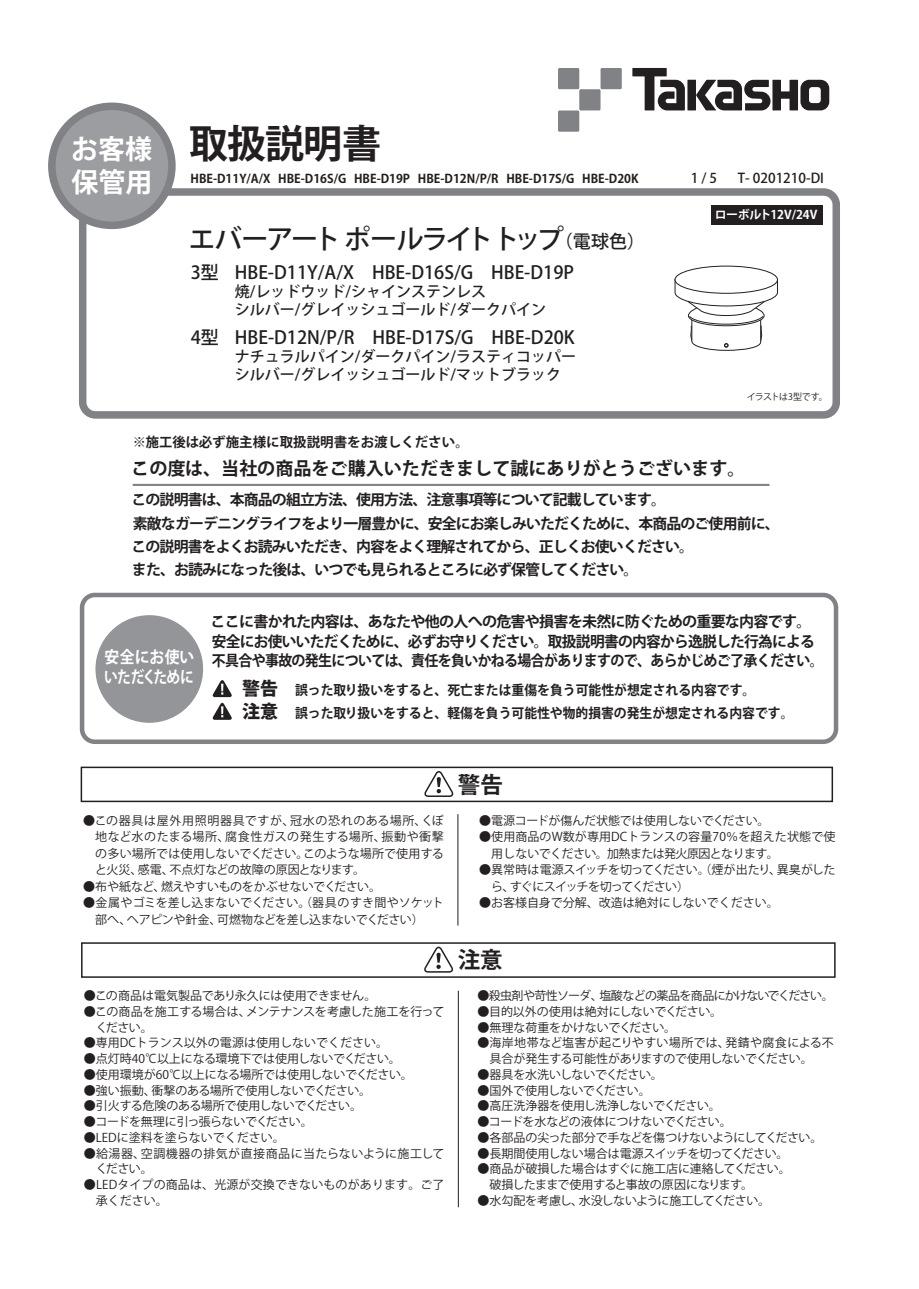
<style>
.page{position:relative;width:919px;height:1289px;background:#fff}
.page>*{position:absolute;margin:0;border:0;box-sizing:border-box;transform-origin:0 0}
.t1{font:700 39px "Koz Go Pro";letter-spacing:-.025em;color:#231f20}
.t2{font:500 27px "Koz Go Pro";letter-spacing:-.08em;color:#231f20}
.t3{font:700 27px "Koz Go Pro";color:#fff}
.t4{font:700 22.5px "Koz Go Pro";color:#231f20}
.t5{font:500 18px "Koz Go Pro";color:#231f20}
.t6{font:700 18px "Koz Go Pro";color:#231f20}
.t7{font:800 18px/23.1px "Koz Go Pro";color:#231f20}
.t8{font:700 16.5px "Koz Go Pro";letter-spacing:-.04em;color:#fff;scale:.83 1}
.t9{font:500 15px/18px "Koz Go Pro";color:#231f20}
.t10{font:700 15px "Koz Go Pro";letter-spacing:-.05em;color:#231f20}
.t11{font:700 15px "Koz Go Pro";letter-spacing:-.05em;color:#231f20;scale:.93 1}
.t12{font:700 14.85px/23.4px "Koz Go Pro";letter-spacing:-.055em;color:#231f20}
.t13{font:700 13.5px/22.6px "Koz Go Pro";color:#231f20;scale:.95 1}
.t14{font:700 13.5px "Koz Go Pro";color:#231f20}
.t15{font:500 13.5px "Koz Go Pro";color:#231f20}
.t16{font:12px/16.5px "Koz Go Pro";letter-spacing:-.01em;color:#231f20}
.t17{font:12px "Koz Go Pro";letter-spacing:-.03em;color:#231f20}
.t18{font:12px/16.5px "Koz Go Pro";letter-spacing:-.04em;color:#231f20}
.t19{font:700 12px "Koz Go Pro";color:#231f20}
.t20{font:12px "Koz Go Pro";letter-spacing:-.05em;color:#231f20}
.t21{font:12px/15.8px "Koz Go Pro";letter-spacing:.01em;color:#231f20}
.t22{font:12px/15.8px "Koz Go Pro";letter-spacing:.04em;color:#231f20}
.t23{font:12px "Koz Go Pro";letter-spacing:-.035em;color:#231f20}
.t24{font:700 12px "Koz Go Pro";letter-spacing:-.03em;color:#fff}
.t25{font:9px "Koz Go Pro";letter-spacing:-.05em;color:#231f20}
.s1{font-size:27px;color:#fff}
.s2{font-size:18px}
</style>
<div class="page">
<svg style="left:632px;top:68px;width:52px;height:42px"></svg>
<div style="left:687px;top:80px;width:9px;height:30px;background:#231f20"></div>
<svg style="left:696px;top:80px;width:133px;height:30px"></svg>
<div style="left:558px;top:68px;width:21px;height:21px;background:#808285"></div>
<div style="left:579px;top:89px;width:21px;height:21px;background:#808285"></div>
<div style="left:600px;top:68px;width:21px;height:21px;background:#808285"></div>
<div style="left:558px;top:110px;width:21px;height:22px;background:#808285"></div>
<div style="left:81px;top:766px;width:752px;height:36px;border:2px solid #231f20"></div>
<svg style="left:424px;top:771px;width:30px;height:26px"></svg>
<div style="left:81px;top:942px;width:754px;height:35px;border:2px solid #231f20"></div>
<svg style="left:424px;top:944px;width:31px;height:29px"></svg>
<hr style="left:457px;top:814px;width:1px;height:111px;background:#231f20">
<hr style="left:458px;top:990px;width:1px;height:217px;background:#231f20">
<div style="left:711px;top:205px;width:111px;height:19px;background:#231f20"></div>
<div style="left:95px;top:615px;width:108px;height:107px;background:#939598;border-radius:50%"></div>
<svg style="left:212px;top:680px;width:20px;height:39px"></svg>
<div style="left:80px;top:592px;width:758px;height:152px;border:5px solid #808285;border-radius:13px"></div>
<hr style="left:133px;top:484px;width:636px;height:2px;background:#808285">
<div style="left:79px;top:188px;width:761px;height:230px;border:8px solid #808285;border-radius:13px"></div>
<div style="left:52px;top:106px;width:120px;height:119px;background:#9b9da0;border-radius:50%"></div>
<div style="left:48px;top:103px;width:128px;height:126px;border:8px solid #808285;border-radius:50%"></div>
<div style="left:674px;top:266px;width:103px;height:27px;border:1px solid #231f20;border-radius:50%"></div>
<svg style="left:674px;top:278px;width:103px;height:73px"></svg>
<h1 class="t1" style="left:71px;top:119px;width:312px"><span class="s1">お客様</span> 取扱説明書</h1>
<h2 class="t3" style="left:72px;top:164px;width:82px">保管用</h2>
<p class="t19" style="left:190px;top:171px;width:449px">HBE-D11Y/A/X HBE-D16S/G HBE-D19P HBE-D12N/P/R HBE-D17S/G HBE-D20K</p>
<p class="t15" style="left:690px;top:170px;width:135px">1 / 5　 T- 0201210-DI</p>
<h2 class="t2" style="left:189px;top:222px;width:458px">エバーアート ポールライト トップ<span class="s2">（電球色）</span></h2>
<h3 class="t5" style="left:235px;top:261px;width:340px">HBE-D11Y/A/X　HBE-D16S/G　HBE-D19P</h3>
<p class="t9" style="left:235px;top:283px;width:313px">焼/レッドウッド/シャインステンレス<br>シルバー/グレイッシュゴールド/ダークパイン</p>
<h3 class="t5" style="left:191px;top:261px;width:30px">3型</h3>
<h3 class="t5" style="left:191px;top:326px;width:30px">4型</h3>
<h3 class="t5" style="left:235px;top:326px;width:341px">HBE-D12N/P/R　HBE-D17S/G　HBE-D20K</h3>
<p class="t9" style="left:235px;top:348px;width:343px">ナチュラルパイン/ダークパイン/ラスティコッパーシルバー/グレイッシュゴールド/マットブラック</p>
<p class="t14" style="left:133px;top:433px;width:337px">※施工後は必ず施主様に取扱説明書をお渡しください。</p>
<p class="t24" style="left:714px;top:207px;width:104px">ローボルト12V/24V</p>
<p class="t25" style="left:746px;top:391px;width:82px">イラストは3型です。</p>
<h3 class="t6" style="left:131px;top:457px;width:615px">この度は、当社の商品をご購入いただきまして誠にありがとうございます。</h3>
<p class="t12" style="left:131px;top:489px;width:649px">この説明書は、本商品の組立方法、使用方法、注意事項等について記載しています。<br>素敵なガーデニングライフをより一層豊かに、安全にお楽しみいただくために、本商品のご使用前に、この説明書をよくお読みいただき、内容をよく理解されてから、正しくお使いください。<br>また、お読みになった後は、いつでも見られるところに必ず保管してください。</p>
<p class="t10" style="left:210px;top:612px;width:602px">ここに書かれた内容は、あなたや他の人への危害や損害を未然に防ぐための重要な内容です。</p>
<p class="t10" style="left:212px;top:631px;width:604px">安全にお使いいただくために、必ずお守りください。取扱説明書の内容から逸脱した行為による</p>
<p class="t11" style="left:105px;top:651px;width:774px"><sup>安全にお使い</sup> 不具合や事故の発生については、責任を負いかねる場合がありますので、あらかじめご了承ください。</p>
<h3 class="t8" style="left:104px;top:666px;width:110px">いただくために</h3>
<p class="t13" style="left:295px;top:679px;width:526px">誤った取り扱いをすると、死亡または重傷を負う可能性が想定される内容です。<br>誤った取り扱いをすると、軽傷を負う可能性や物的損害の発生が想定される内容です。</p>
<h3 class="t7" style="left:242px;top:678px;width:37px">警告注意</h3>
<p class="t16" style="left:95px;top:812px;width:350px;text-align:justify;text-indent:-12px">●この器具は屋外用照明器具ですが、冠水の恐れのある場所、くぼ地など水のたまる場所、腐食性ガスの発生する場所、振動や衝撃の多い場所では使用しないでください。このような場所で使用すると火災、感電、不点灯などの故障の原因となります。</p>
<p class="t16" style="left:83px;top:878px;width:299px">●布や紙など、燃えやすいものをかぶせないでください。</p>
<p class="t16" style="left:95px;top:894px;width:350px;text-indent:-12px">●金属やゴミを差し込まないでください。（器具のすき間やソケット部へ、ヘアピンや針金、可燃物などを差し込まないでください）</p>
<p class="t16" style="left:84px;top:987px;width:294px">●この商品は電気製品であり永久には使用できません。</p>
<p class="t16" style="left:96px;top:1003px;width:350px;line-height:15.8px;text-indent:-12px">●この商品を施工する場合は、メンテナンスを考慮した施工を行ってください。</p>
<p class="t16" style="left:84px;top:1035px;width:305px">●専用DCトランス以外の電源は使用しないでください。</p>
<p class="t16" style="left:84px;top:1050px;width:318px">●点灯時40℃以上になる環境下では使用しないでください。</p>
<p class="t16" style="left:84px;top:1066px;width:330px">●使用環境が60℃以上になる場所では使用しないでください。</p>
<p class="t16" style="left:84px;top:1082px;width:289px">●強い振動、衝撃のある場所で使用しないでください。</p>
<p class="t17" style="left:84px;top:1098px;width:280px">●引火する危険のある場所で使用しないでください。</p>
<p class="t18" style="left:84px;top:1113px;width:230px">●コードを無理に引っ張らないでください。</p>
<p class="t16" style="left:84px;top:1129px;width:202px">●LEDに塗料を塗らないでください。</p>
<p class="t22" style="left:96px;top:1145px;width:350px;text-indent:-12px">●給湯器、空調機器の排気が直接商品に当たらないように施工してください。</p>
<p class="t21" style="left:96px;top:1177px;width:350px;text-indent:-12px">●LEDタイプの商品は、光源が交換できないものがあります。ご了承ください。</p>
<h3 class="t4" style="left:458px;top:770px;width:46px">警告</h3>
<p class="t16" style="left:479px;top:812px;width:292px">●電源コードが傷んだ状態では使用しないでください。</p>
<p class="t16" style="left:491px;top:828px;width:346px;text-indent:-12px">●使用商品のW数が専用DCトランスの容量70％を超えた状態で使用しないでください。加熱または発火原因となります。</p>
<p class="t18" style="left:491px;top:861px;width:346px;text-indent:-12px">●異常時は電源スイッチを切ってください。（煙が出たり、異臭がしたら、すぐにスイッチを切ってください）</p>
<p class="t16" style="left:479px;top:894px;width:301px">●お客様自身で分解、改造は絶対にしないでください。</p>
<h3 class="t4" style="left:457px;top:945px;width:46px">注意</h3>
<p class="t20" style="left:477px;top:987px;width:358px">●殺虫剤や苛性ソーダ、塩酸などの薬品を商品にかけないでください。</p>
<p class="t16" style="left:477px;top:1003px;width:246px">●目的以外の使用は絶対にしないでください。</p>
<p class="t16" style="left:477px;top:1019px;width:200px">●無理な荷重をかけないでください。</p>
<p class="t16" style="left:489px;top:1035px;width:346px;line-height:15.8px;text-indent:-12px">●海岸地帯など塩害が起こりやすい場所では、発錆や腐食による不具合が発生する可能性がありますので使用しないでください。</p>
<p class="t17" style="left:477px;top:1066px;width:187px">●器具を水洗いしないでください。</p>
<p class="t23" style="left:477px;top:1082px;width:175px">●国外で使用しないでください。</p>
<p class="t16" style="left:477px;top:1098px;width:245px">●高圧洗浄器を使用し洗浄しないでください。</p>
<p class="t17" style="left:477px;top:1113px;width:256px">●コードを水などの液体につけないでください。</p>
<p class="t17" style="left:477px;top:1129px;width:346px">●各部品の尖った部分で手などを傷つけないようにしてください。</p>
<p class="t17" style="left:477px;top:1145px;width:312px">●長期間使用しない場合は電源スイッチを切ってください。</p>
<p class="t16" style="left:477px;top:1161px;width:315px;line-height:15.8px">●商品が破損した場合はすぐに施工店に連絡してください。　破損したままで使用すると事故の原因になります。</p>
<p class="t20" style="left:477px;top:1192px;width:294px">●水勾配を考慮し、水没しないように施工してください。</p>
</div>
